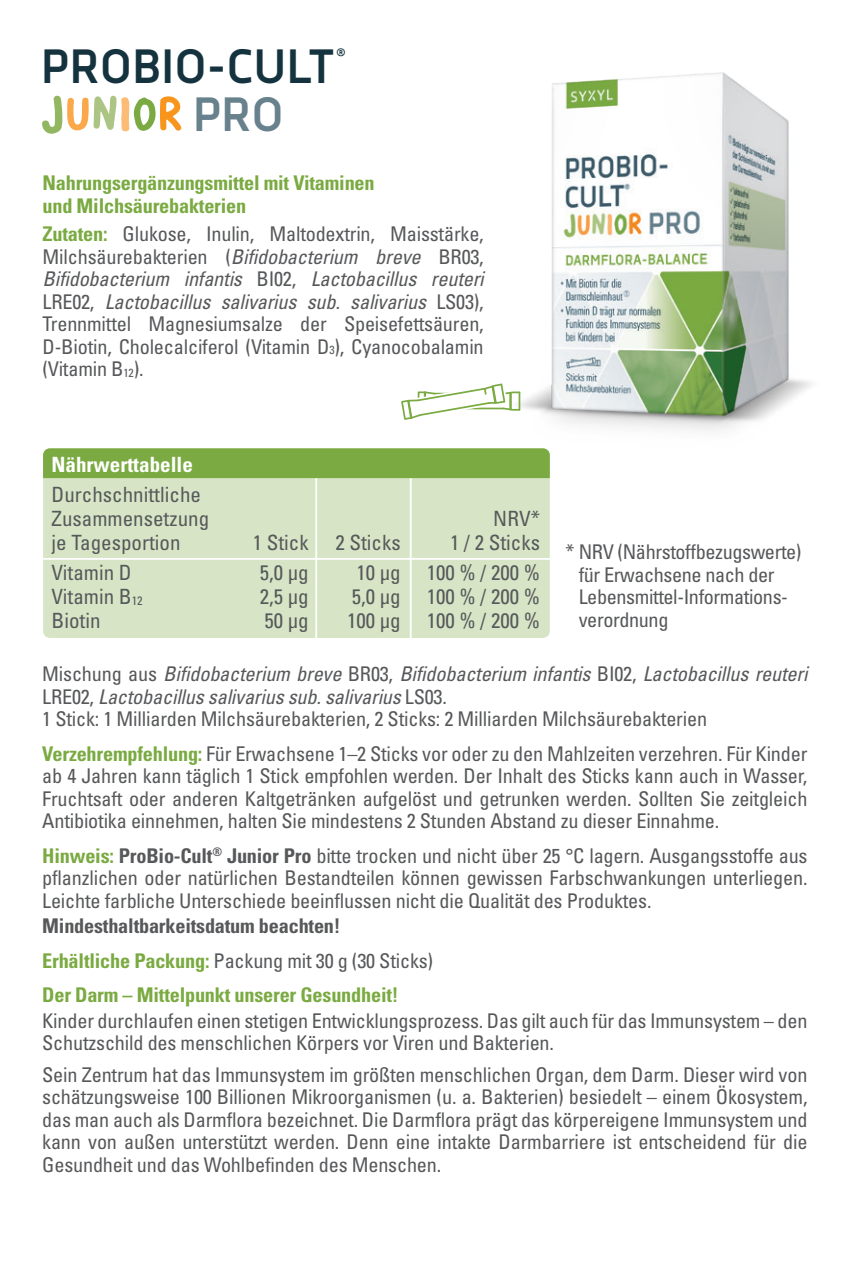
<style>
.page{position:relative;width:851px;height:1276px;background:#fff}
.page>*{position:absolute;margin:0;border:0;box-sizing:border-box;transform-origin:0 0}
.t1{font:700 48px "Decima Nova Pro";color:#15333f}
.t2{font:700 48px "Decima Nova Pro";color:#67818d}
.t3{font:condensed 21px/24px "Univers";color:#57585a}
.t4{font:700 condensed 21px "Univers";color:#fff}
.t5{font:condensed 20.4px/22.5px "Univers";letter-spacing:-.01em;color:#57585a;text-align:justify}
.t6{font:700 condensed 20.4px/34.5px "Univers";letter-spacing:-.01em;color:#7aaa41}
.t7{font:700 16.5px "Decima Nova Pro";color:#15333f}
.s1{font-weight:700;color:#7aaa41}
.s2{font-style:italic}
.s3{font-size:11.7px}
.s4{font-size:12.3px}
.s5{font-weight:700}
.s6{color:#57585a}
.s7{font-weight:400;color:#57585a}
</style>
<div class="page">
<img style="left:521px;top:72px;width:291px;height:401px">
<div style="left:43px;top:448px;width:506px;height:190px;background:#d7e5c6;border-radius:7px"></div>
<hr style="left:315px;top:464px;width:2px;height:203px;background:#fff">
<hr style="left:410px;top:463px;width:1px;height:203px;background:#fff">
<hr style="left:42px;top:558px;width:510px;height:2px;background:#fff">
<div style="left:43px;top:448px;width:506px;height:30px;background:#7aaa41"></div>
<svg style="left:401px;top:383px;width:120px;height:37px"></svg>
<hr style="left:434px;top:393px;width:69px;height:1px;background:#7aaa41">
<hr style="left:434px;top:407px;width:69px;height:2px;background:#7aaa41">
<svg style="left:42px;top:96px;width:139px;height:38px"></svg>
<h1 class="t1" style="left:41px;top:39px;width:295px">PROBIO-CULT</h1>
<p class="t7" style="left:336px;top:45px;width:11px">®</p>
<h1 class="t2" style="left:193px;top:87px;width:93px">PRO</h1>
<p class="t6" style="left:43px;top:171px;width:333px;line-height:22.5px">Nahrungsergänzungsmittel mit Vitaminen und Milchsäurebakterien</p>
<p class="t5" style="left:43px;top:222px;width:442px"><span class="s1">Zutaten:</span> Glukose, Inulin, Maltodextrin, Maisstärke, Milchsäurebakterien (<span class="s2">Bifidobacterium breve</span> BR03, <span class="s2">Bifidobacterium infantis</span> BI02, <span class="s2">Lactobacillus reuteri </span>LRE02, <span class="s2">Lactobacillus salivarius sub. salivarius</span> LS03), Trennmittel Magnesiumsalze der Speisefettsäuren, D-Biotin, Cholecalciferol (Vitamin D<span class="s3">3</span>), Cyanocobalamin (Vitamin B<span class="s3">12</span>).</p>
<p class="t4" style="left:52px;top:452px;width:143px">Nährwerttabelle</p>
<p class="t3" style="left:52px;top:483px;width:159px">Durchschnittliche<br>Zusammensetzung</p>
<p class="t3" style="left:493px;top:507px;width:48px">NRV*</p>
<p class="t3" style="left:52px;top:531px;width:130px">je Tagesportion</p>
<p class="t3" style="left:253px;top:531px;width:57px">1 Stick</p>
<p class="t3" style="left:335px;top:531px;width:67px">2 Sticks</p>
<p class="t3" style="left:450px;top:531px;width:91px">1 / 2 Sticks</p>
<p class="t3" style="left:52px;top:561px;width:82px">Vitamin D</p>
<p class="t3" style="left:260px;top:561px;width:50px">5,0 µg</p>
<p class="t3" style="left:356px;top:561px;width:185px">10 µg 100 % / 200 %</p>
<p class="t3" style="left:52px;top:585px;width:92px">Vitamin B<span class="s4">12</span></p>
<p class="t3" style="left:260px;top:584px;width:50px">2,5 µg</p>
<p class="t3" style="left:352px;top:584px;width:190px">5,0 µg 100 % / 200 %</p>
<p class="t3" style="left:52px;top:608px;width:50px">Biotin</p>
<p class="t3" style="left:264px;top:608px;width:46px">50 µg</p>
<p class="t3" style="left:347px;top:608px;width:194px">100 µg 100 % / 200 %</p>
<p class="t5" style="left:578px;top:540px;width:224px;text-align:left;text-indent:-13px">* NRV (Nährstoffbezugswerte) für Erwachsene nach der<br>Lebensmittel-Informations&shy;verordnung</p>
<p class="t5" style="left:42px;top:662px;width:766px;text-align:left">Mischung aus <span class="s2">Bifidobacterium breve</span> BR03, <span class="s2">Bifidobacterium infantis</span> BI02, <span class="s2">Lactobacillus reuteri<br></span>LRE02, <span class="s2">Lactobacillus salivarius sub. salivarius</span> LS03.<br>1 Stick: 1 Milliarden Milchsäurebakterien, 2 Sticks: 2 Milliarden Milchsäurebakterien</p>
<p class="t5" style="left:42px;top:741px;width:766px"><span class="s1">Verzehrempfehlung:</span> Für Erwachsene 1–2 Sticks vor oder zu den Mahlzeiten verzehren. Für Kinder ab 4 Jahren kann täglich 1 Stick empfohlen werden. Der Inhalt des Sticks kann auch in Wasser, Fruchtsaft oder anderen Kaltgetränken aufgelöst und getrunken werden. Sollten Sie zeitgleich Antibiotika einnehmen, halten Sie mindestens 2 Stunden Abstand zu dieser Einnahme.</p>
<p class="t5" style="left:42px;top:843px;width:766px"><span class="s1">Hinweis:</span> <span class="s5">ProBio-Cult</span><sup>®</sup> <span class="s5">Junior Pro</span> bitte trocken und nicht über 25 °C lagern. Ausgangsstoffe aus pflanzlichen oder natürlichen Bestandteilen können gewissen Farbschwankungen unterliegen.<br>Leichte farbliche Unterschiede beeinflussen nicht die Qualität des Produktes.</p>
<p class="t6" style="left:42px;top:908px;width:392px"><span class="s6">Mindesthaltbarkeitsdatum beachten!<br></span>Erhältliche Packung: <span class="s7">Packung mit 30 g (30 Sticks)<br></span>Der Darm – Mittelpunkt unserer Gesundheit!</p>
<p class="t5" style="left:42px;top:1008px;width:766px">Kinder durchlaufen einen stetigen Entwicklungsprozess. Das gilt auch für das Immunsystem – den<br>Schutzschild des menschlichen Körpers vor Viren und Bakterien.</p>
<p class="t5" style="left:42px;top:1062px;width:766px">Sein Zentrum hat das Immunsystem im größten menschlichen Organ, dem Darm. Dieser wird von schätzungsweise 100 Billionen Mikroorganismen (u. a. Bakterien) besiedelt – einem Ökosystem, das man auch als Darmflora bezeichnet. Die Darmflora prägt das körpereigene Immunsystem und kann von außen unterstützt werden. Denn eine intakte Darmbarriere ist entscheidend für die Gesundheit und das Wohlbefinden des Menschen.</p>
</div>
